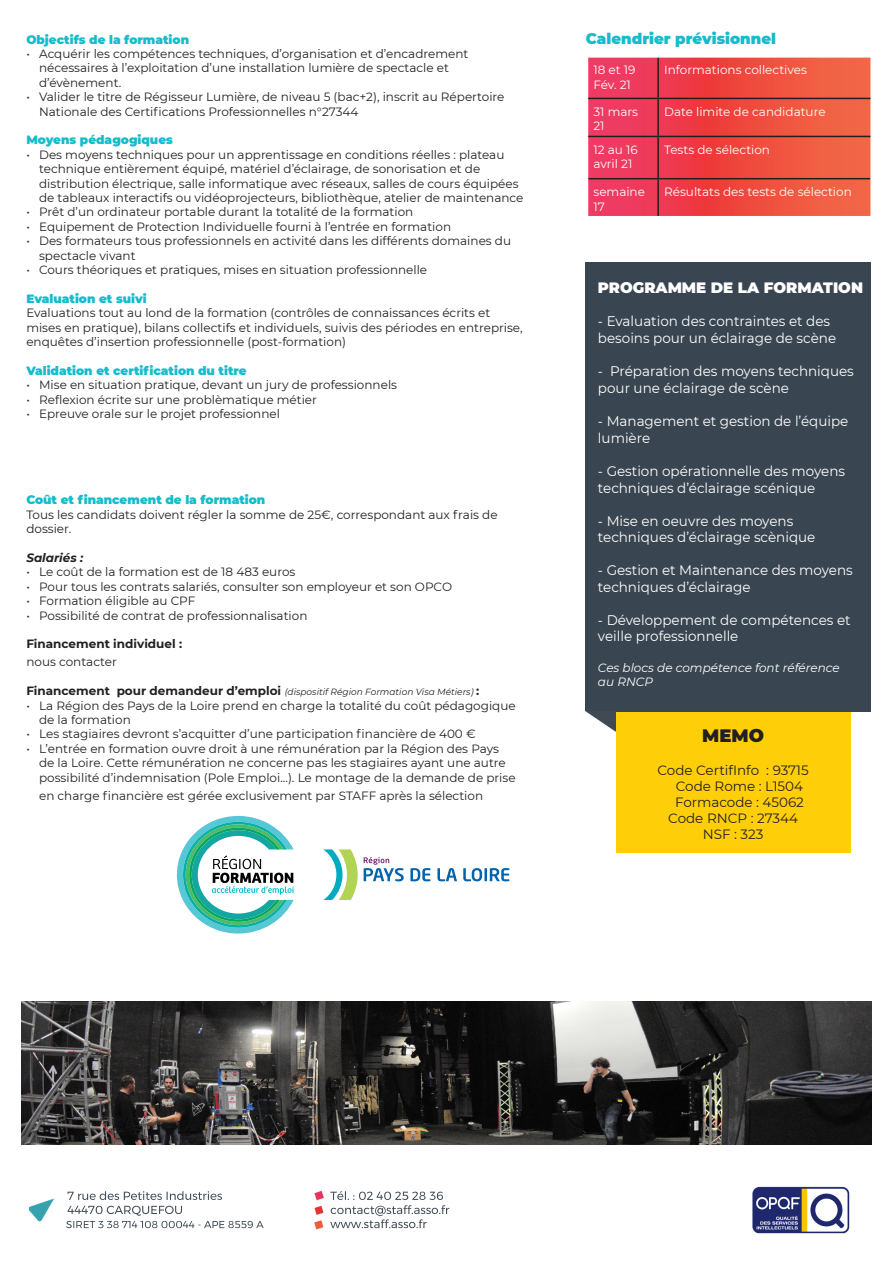
<style>
.page{position:relative;width:893px;height:1263px;background:#fff}
.page>*{position:absolute;margin:0;border:0;box-sizing:border-box;transform-origin:0 0}
.t1{font:900 18px "Montserrat";color:#231f20}
.t2{font:900 15px "Montserrat";color:#fff}
.t3{font:900 15px "Montserrat";color:#14bccc}
.t4{font:13.95px/16.6px "Montserrat";color:#fff}
.t5{font:13.5px "Montserrat";color:#231f20}
.t6{font:12px/14.4px "Montserrat";color:#231f20}
.t7{font:12px/14.4px "Montserrat";color:#fff}
.t8{font:900 12px "Montserrat";color:#14bccc}
.t9{font:italic 12px/14.4px "Montserrat";color:#fff}
.t10{font:700 12px "Montserrat";color:#231f20}
.t11{font:italic 700 12px "Montserrat";color:#231f20}
.t12{font:italic 9px "Montserrat";color:#231f20}
.s1{font-weight:700;font-style:normal;font-size:12px}
</style>
<div class="page">
<div style="left:585px;top:263px;width:286px;height:449px;background:#394651"></div>
<div style="left:616px;top:712px;width:234px;height:140px;background:#fece08"></div>
<img style="left:586px;top:712px;width:29px;height:19px">
<img style="left:21px;top:1001px;width:850px;height:144px">
<svg style="left:177px;top:816px;width:117px;height:117px"></svg>
<svg style="left:364px;top:857px;width:40px;height:24px"></svg>
<svg style="left:410px;top:868px;width:20px;height:13px"></svg>
<svg style="left:437px;top:868px;width:20px;height:13px"></svg>
<svg style="left:463px;top:868px;width:46px;height:13px"></svg>
<svg style="left:323px;top:849px;width:35px;height:51px"></svg>
<img style="left:30px;top:1186px;width:820px;height:48px">
<img style="left:68px;top:1191px;width:141px;height:9px">
<img style="left:340px;top:1191px;width:103px;height:9px">
<img style="left:96px;top:1206px;width:86px;height:10px">
<img style="left:370px;top:1205px;width:75px;height:11px">
<img style="left:364px;top:1219px;width:59px;height:9px">
<img style="left:66px;top:1221px;width:187px;height:7px">
<svg style="left:588px;top:58px;width:282px;height:158px;background:#ed494a"></svg>
<hr style="left:657px;top:58px;width:2px;height:40px;background:#231f20">
<hr style="left:588px;top:178px;width:70px;height:1px;background:#231f20">
<hr style="left:657px;top:179px;width:2px;height:37px;background:#231f20">
<hr style="left:657px;top:137px;width:2px;height:41px;background:#231f20">
<hr style="left:658px;top:178px;width:212px;height:1px;background:#231f20">
<hr style="left:657px;top:99px;width:2px;height:37px;background:#231f20">
<hr style="left:588px;top:98px;width:70px;height:1px;background:#231f20">
<hr style="left:658px;top:98px;width:212px;height:1px;background:#231f20">
<hr style="left:588px;top:136px;width:70px;height:1px;background:#231f20">
<hr style="left:658px;top:136px;width:212px;height:1px;background:#231f20">
<p class="t8" style="left:26px;top:30px;width:164px">Objectifs de la formation</p>
<p class="t3" style="left:586px;top:28px;width:192px">Calendrier prévisionnel</p>
<p class="t6" style="left:39px;top:46px;width:431px;text-indent:-13px">• Acquérir les compétences techniques, d’organisation et d’encadrement nécessaires à l’exploitation d’une installation lumière de spectacle et d’évènement.</p>
<p class="t6" style="left:39px;top:89px;width:467px;text-indent:-13px">• Valider le titre de Régisseur Lumière, de niveau 5 (bac+2), inscrit au Répertoire<br>Nationale des Certifications Professionnelles n°27344</p>
<p class="t8" style="left:26px;top:131px;width:148px">Moyens pédagogiques</p>
<p class="t6" style="left:39px;top:147px;width:486px;text-indent:-13px">• Des moyens techniques pour un apprentissage en conditions réelles : plateau technique entièrement équipé, matériel d’éclairage, de sonorisation et de distribution électrique, salle informatique avec réseaux, salles de cours équipées de tableaux interactifs ou vidéoprojecteurs, bibliothèque, atelier de maintenance</p>
<p class="t6" style="left:26px;top:204px;width:389px">• Prêt d’un ordinateur portable durant la totalité de la formation</p>
<p class="t6" style="left:26px;top:219px;width:426px">• Equipement de Protection Individuelle fourni à l’entrée en formation</p>
<p class="t6" style="left:39px;top:233px;width:473px;text-indent:-13px">• Des formateurs tous professionnels en activité dans les différents domaines du spectacle vivant</p>
<p class="t6" style="left:26px;top:262px;width:402px">• Cours théoriques et pratiques, mises en situation professionnelle</p>
<p class="t8" style="left:26px;top:289px;width:122px">Evaluation et suivi</p>
<p class="t6" style="left:26px;top:305px;width:498px">Evaluations tout au lond de la formation (contrôles de connaissances écrits et mises en pratique), bilans collectifs et individuels, suivis des périodes en entreprise, enquêtes d’insertion professionnelle (post-formation)</p>
<p class="t8" style="left:26px;top:361px;width:222px">Validation et certification du titre</p>
<p class="t6" style="left:26px;top:377px;width:372px">• Mise en situation pratique, devant un jury de professionnels</p>
<p class="t6" style="left:26px;top:392px;width:292px">• Reflexion écrite sur une problèmatique métier</p>
<p class="t6" style="left:26px;top:406px;width:255px">• Epreuve orale sur le projet professionnel</p>
<p class="t7" style="left:664px;top:63px;width:144px">Informations collectives</p>
<p class="t7" style="left:593px;top:63px;width:44px">18 et 19</p>
<p class="t7" style="left:593px;top:77px;width:39px">Fév. 21</p>
<p class="t7" style="left:593px;top:104px;width:46px">31 mars<br>21</p>
<p class="t7" style="left:664px;top:104px;width:163px">Date limite de candidature</p>
<p class="t7" style="left:593px;top:142px;width:46px">12 au 16 avril 21</p>
<p class="t7" style="left:664px;top:142px;width:107px">Tests de sélection</p>
<p class="t7" style="left:593px;top:184px;width:53px">semaine<br>17</p>
<p class="t7" style="left:664px;top:184px;width:189px">Résultats des tests de sélection</p>
<p class="t2" style="left:598px;top:277px;width:267px">PROGRAMME DE LA FORMATION</p>
<p class="t4" style="left:598px;top:313px;width:240px">- Evaluation des contraintes et des besoins pour un éclairage de scène</p>
<p class="t4" style="left:598px;top:363px;width:257px">- Préparation des moyens techniques pour une éclairage de scène</p>
<p class="t4" style="left:598px;top:412px;width:252px">- Management et gestion de l’équipe lumière</p>
<p class="t4" style="left:598px;top:462px;width:249px">- Gestion opérationnelle des moyens techniques d’éclairage scénique</p>
<p class="t4" style="left:598px;top:512px;width:219px">- Mise en oeuvre des moyens techniques d’éclairage scènique</p>
<p class="t4" style="left:598px;top:561px;width:256px">- Gestion et Maintenance des moyens techniques d’éclairage</p>
<p class="t4" style="left:598px;top:611px;width:254px">- Développement de compétences et veille professionnelle</p>
<p class="t9" style="left:598px;top:660px;width:243px">Ces blocs de compétence font référence au RNCP</p>
<p class="t8" style="left:26px;top:491px;width:240px">Coût et financement de la formation</p>
<p class="t6" style="left:26px;top:507px;width:473px">Tous les candidats doivent régler la somme de 25€, correspondant aux frais de dossier.</p>
<p class="t11" style="left:26px;top:549px;width:58px">Salariés :</p>
<p class="t6" style="left:26px;top:564px;width:271px">• Le coût de la formation est de 18 483 euros</p>
<p class="t6" style="left:26px;top:579px;width:427px">• Pour tous les contrats salariés, consulter son employeur et son OPCO</p>
<p class="t6" style="left:26px;top:593px;width:171px">• Formation éligible au CPF</p>
<p class="t6" style="left:26px;top:608px;width:283px">• Possibilité de contrat de professionnalisation</p>
<p class="t10" style="left:26px;top:635px;width:157px">Financement individuel :</p>
<p class="t6" style="left:26px;top:654px;width:92px">nous contacter</p>
<p class="t12" style="left:26px;top:686px;width:454px"><span class="s1">Financement pour demandeur d’emploi</span> (dispositif Région Formation Visa Métiers) <span class="s1">:</span></p>
<p class="t6" style="left:39px;top:698px;width:478px;text-indent:-13px">• La Région des Pays de la Loire prend en charge la totalité du coût pédagogique de la formation</p>
<p class="t6" style="left:26px;top:726px;width:451px">• Les stagiaires devront s’acquitter d’une participation financière de 400 €</p>
<p class="t6" style="left:39px;top:741px;width:478px;text-indent:-13px">• L’entrée en formation ouvre droit à une rémunération par la Région des Pays de la Loire. Cette rémunération ne concerne pas les stagiaires ayant une autre possibilité d’indemnisation (Pole Emploi...). Le montage de la demande de prise</p>
<p class="t6" style="left:39px;top:788px;width:446px">en charge financière est gérée exclusivement par STAFF après la sélection</p>
<p class="t1" style="left:702px;top:722px;width:63px">MEMO</p>
<p class="t5" style="left:657px;top:760px;width:153px">Code CertifInfo : 93715</p>
<p class="t5" style="left:676px;top:777px;width:129px">Code Rome : L1504</p>
<p class="t5" style="left:675px;top:793px;width:130px">Formacode : 45062</p>
<p class="t5" style="left:668px;top:809px;width:131px">Code RNCP : 27344</p>
<p class="t5" style="left:703px;top:825px;width:62px">NSF : 323</p>
</div>
